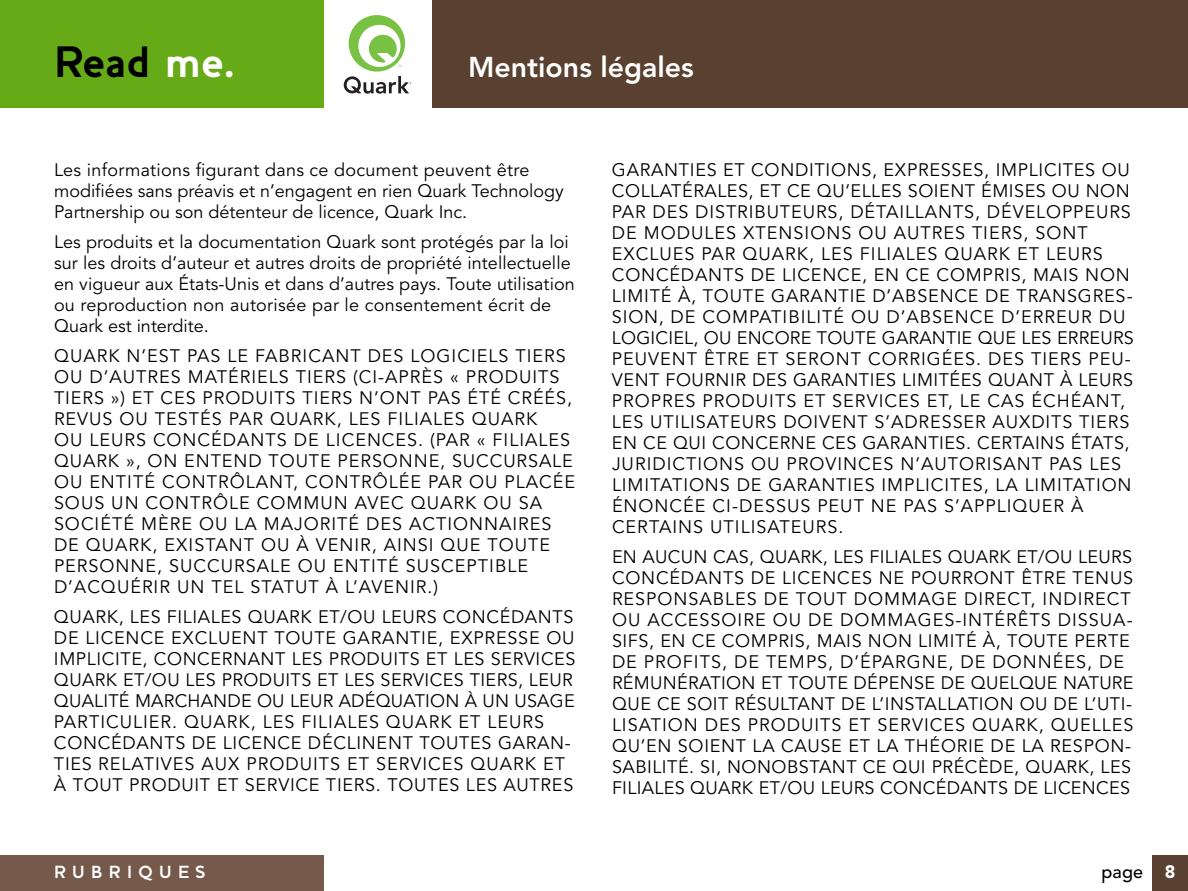
<style>
.page{position:relative;width:1188px;height:891px;background:#fff}
.page>*{position:absolute;margin:0;border:0;box-sizing:border-box;transform-origin:0 0}
.t1{font:700 45px "Houschka";letter-spacing:-.005em;color:#000}
.t2{font:800 28.5px "Avenir LT Std";color:#fff}
.t3{font:18px/21px "Avenir LT Std";letter-spacing:.045em;color:#000}
.t4{font:18px/21px "Avenir LT Std";letter-spacing:.005em;color:#000}
.t5{font:18px/21px "Avenir LT Std";color:#000}
.t6{font:700 18px "Houschka";letter-spacing:.36em;color:#fff}
.t7{font:500 18px "Avenir LT Std";color:#000}
.s1{color:#fff}
.s2{font-weight:900;color:#fff}
</style>
<div class="page">
<div style="left:1152px;top:855px;width:36px;height:36px;background:#594030"></div>
<svg style="left:344px;top:15px;width:67px;height:79px"></svg>
<div style="left:432px;top:0;width:756px;height:108px;background:#594030"></div>
<div style="left:0;top:855px;width:324px;height:36px;background:#75594a"></div>
<div style="left:0;top:0;width:324px;height:108px;background:#66ab17"></div>
<h1 class="t1" style="left:54px;top:47px;width:182px">Read <span class="s1">me.</span></h1>
<h2 class="t2" style="left:468px;top:56px;width:227px">Mentions légales</h2>
<p class="t5" style="left:54px;top:160px;width:511px">Les informations figurant dans ce document peuvent être modifiées sans préavis et n’engagent en rien Quark Technology<br>Partnership ou son détenteur de licence, Quark Inc.</p>
<p class="t4" style="left:54px;top:232px;width:522px">Les produits et la documentation Quark sont protégés par la loi sur les droits d’auteur et autres droits de propriété intellectuelle en vigueur aux États-Unis et dans d’autres pays. Toute utilisation ou reproduction non autorisée par le consentement écrit de Quark est interdite.</p>
<p class="t3" style="left:54px;top:346px;width:523px">QUARK N’EST PAS LE FABRICANT DES LOGICIELS TIERS OU D’AUTRES MATÉRIELS TIERS (CI-APRÈS « PRODUITS TIERS ») ET CES PRODUITS TIERS N’ONT PAS ÉTÉ CRÉÉS, REVUS OU TESTÉS PAR QUARK, LES FILIALES QUARK<br>OU LEURS CONCÉDANTS DE LICENCES. (PAR « FILIALES QUARK », ON ENTEND TOUTE PERSONNE, SUCCURSALE OU ENTITÉ CONTRÔLANT, CONTRÔLÉE PAR OU PLACÉE SOUS UN CONTRÔLE COMMUN AVEC QUARK OU SA SOCIÉTÉ MÈRE OU LA MAJORITÉ DES ACTIONNAIRES DE QUARK, EXISTANT OU À VENIR, AINSI QUE TOUTE PERSONNE, SUCCURSALE OU ENTITÉ SUSCEPTIBLE D’ACQUÉRIR UN TEL STATUT À L’AVENIR.)</p>
<p class="t3" style="left:54px;top:607px;width:523px">QUARK, LES FILIALES QUARK ET/OU LEURS CONCÉDANTS DE LICENCE EXCLUENT TOUTE GARANTIE, EXPRESSE OU IMPLICITE, CONCERNANT LES PRODUITS ET LES SERVICES QUARK ET/OU LES PRODUITS ET LES SERVICES TIERS, LEUR QUALITÉ MARCHANDE OU LEUR ADÉQUATION À UN USAGE PARTICULIER. QUARK, LES FILIALES QUARK ET LEURS CONCÉDANTS DE LICENCE DÉCLINENT TOUTES GARAN-TIES RELATIVES AUX PRODUITS ET SERVICES QUARK ET À TOUT PRODUIT ET SERVICE TIERS. TOUTES LES AUTRES</p>
<p class="t3" style="left:612px;top:160px;width:523px">GARANTIES ET CONDITIONS, EXPRESSES, IMPLICITES OU COLLATÉRALES, ET CE QU’ELLES SOIENT ÉMISES OU NON PAR DES DISTRIBUTEURS, DÉTAILLANTS, DÉVELOPPEURS DE MODULES XTENSIONS OU AUTRES TIERS, SONT EXCLUES PAR QUARK, LES FILIALES QUARK ET LEURS CONCÉDANTS DE LICENCE, EN CE COMPRIS, MAIS NON LIMITÉ À, TOUTE GARANTIE D’ABSENCE DE TRANSGRES-SION, DE COMPATIBILITÉ OU D’ABSENCE D’ERREUR DU LOGICIEL, OU ENCORE TOUTE GARANTIE QUE LES ERREURS PEUVENT ÊTRE ET SERONT CORRIGÉES. DES TIERS PEU-VENT FOURNIR DES GARANTIES LIMITÉES QUANT À LEURS PROPRES PRODUITS ET SERVICES ET, LE CAS ÉCHÉANT, LES UTILISATEURS DOIVENT S’ADRESSER AUXDITS TIERS EN CE QUI CONCERNE CES GARANTIES. CERTAINS ÉTATS, JURIDICTIONS OU PROVINCES N’AUTORISANT PAS LES LIMITATIONS DE GARANTIES IMPLICITES, LA LIMITATION ÉNONCÉE CI-DESSUS PEUT NE PAS S’APPLIQUER À CERTAINS UTILISATEURS.</p>
<p class="t3" style="left:612px;top:547px;width:523px">EN AUCUN CAS, QUARK, LES FILIALES QUARK ET/OU LEURS CONCÉDANTS DE LICENCES NE POURRONT ÊTRE TENUS RESPONSABLES DE TOUT DOMMAGE DIRECT, INDIRECT OU ACCESSOIRE OU DE DOMMAGES-INTÉRÊTS DISSUA-SIFS, EN CE COMPRIS, MAIS NON LIMITÉ À, TOUTE PERTE DE PROFITS, DE TEMPS, D’ÉPARGNE, DE DONNÉES, DE RÉMUNÉRATION ET TOUTE DÉPENSE DE QUELQUE NATURE QUE CE SOIT RÉSULTANT DE L’INSTALLATION OU DE L’UTI-LISATION DES PRODUITS ET SERVICES QUARK, QUELLES QU’EN SOIENT LA CAUSE ET LA THÉORIE DE LA RESPON-SABILITÉ. SI, NONOBSTANT CE QUI PRÉCÈDE, QUARK, LES FILIALES QUARK ET/OU LEURS CONCÉDANTS DE LICENCES</p>
<p class="t6" style="left:54px;top:865px;width:153px">RUBRIQUES</p>
<p class="t7" style="left:1102px;top:865px;width:75px">page <span class="s2">8</span></p>
</div>
